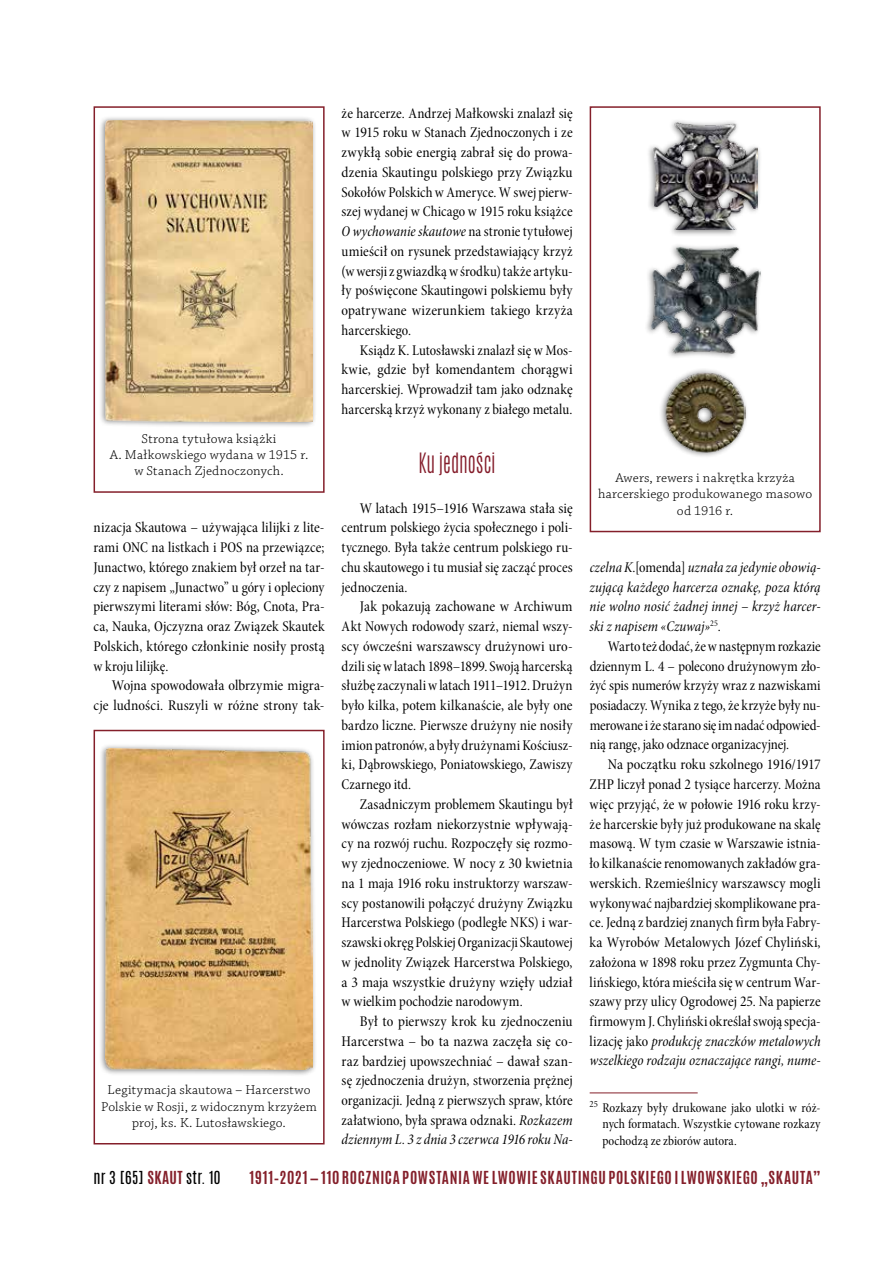
<style>
.page{position:relative;width:893px;height:1263px;background:#fff}
.page>*{position:absolute;margin:0;border:0;box-sizing:border-box;transform-origin:0 0}
.t1{font:300 23.4px "Antonio";color:#841c2a;scale:.83 1}
.t2{font:15px/19.8px "Minion Pro Cn Subh";letter-spacing:.005em;color:#000;text-align:justify}
.t3{font:15px/19.8px "Minion Pro Cn It Subh";letter-spacing:.005em;color:#000;text-align:justify}
.t4{font:700 15px "Antonio";letter-spacing:.04em;color:#841f2a}
.t5{font:15px "Antonio";letter-spacing:.02em;color:#000}
.t6{font:13.5px/16.2px "Chaparral Pro Light Capt";letter-spacing:.015em;color:#000;text-align:center}
.t7{font:13.5px/16.2px "Minion Pro Cn Subh";letter-spacing:.005em;color:#000;text-align:justify}
.s1{font-family:"Minion Pro Cn Subh"}
.s2{font-family:"Minion Pro Cn It Subh"}
.s3{font-weight:700;color:#841f2a}
</style>
<div class="page">
<hr style="left:590px;top:1092px;width:108px;height:1px;background:#841f2a">
<div style="left:94px;top:730px;width:231px;height:414px;border:2px solid #841f2a"></div>
<div style="left:94px;top:106px;width:231px;height:387px;border:2px solid #841f2a"></div>
<div style="left:98px;top:743px;width:219px;height:334px;background:#000;opacity:.5"></div>
<img style="left:106px;top:748px;width:207px;height:322px">
<div style="left:590px;top:106px;width:231px;height:426px;border:2px solid #841f2a"></div>
<div style="left:646px;top:118px;width:116px;height:119px;background:#000;opacity:.5"></div>
<img style="left:653px;top:122px;width:104px;height:108px">
<div style="left:658px;top:368px;width:91px;height:90px;background:#000;opacity:.5"></div>
<img style="left:664px;top:371px;width:82px;height:82px">
<div style="left:644px;top:243px;width:119px;height:117px;background:#000;opacity:.5"></div>
<img style="left:650px;top:246px;width:110px;height:108px">
<div style="left:98px;top:115px;width:219px;height:313px;background:#000;opacity:.5"></div>
<img style="left:106px;top:120px;width:206px;height:301px">
<p class="t6" style="left:110px;top:431px;width:200px">Strona tytułowa książki<br>A. Małkowskiego wydana w 1915 r. w Stanach Zjednoczonych.</p>
<p class="t2" style="left:94px;top:518px;width:233px">nizacja Skautowa – używająca lilijki z lite&shy;rami ONC na listkach i POS na przewiązce; Junactwo, którego znakiem był orzeł na tar&shy;czy z napisem „Junactwo” u góry i opleciony pierwszymi literami słów: Bóg, Cnota, Pra&shy;ca, Nauka, Ojczyzna oraz Związek Skautek Polskich, którego członkinie nosiły prostą w kroju lilijkę.</p>
<p class="t2" style="left:94px;top:676px;width:233px;text-align:right">Wojna spowodowała olbrzymie migra&shy;cje ludności. Ruszyli w różne strony tak-</p>
<p class="t6" style="left:101px;top:1082px;width:217px">Legitymacja skautowa – Harcerstwo<br>Polskie w Rosji, z widocznym krzyżem proj, ks. K. Lutosławskiego.</p>
<p class="t2" style="left:342px;top:103px;width:233px">że harcerze. Andrzej Małkowski znalazł się w 1915 roku w Stanach Zjednoczonych i ze zwykłą sobie energią zabrał się do prowa&shy;dzenia Skautingu polskiego przy Związku Sokołów Polskich w Ameryce. W swej pierw&shy;szej wydanej w Chicago w 1915 roku książce</p>
<p class="t3" style="left:342px;top:222px;width:233px">O wychowanie skautowe <span class="s1">na stronie tytułowej</span></p>
<p class="t2" style="left:342px;top:241px;width:233px">umieścił on rysunek przedstawiający krzyż (w wersji z gwiazdką w środku) także artyku&shy;ły poświęcone Skautingowi polskiemu były opatrywane wizerunkiem takiego krzyża harcerskiego.</p>
<p class="t2" style="left:342px;top:340px;width:233px;text-indent:18px">Ksiądz K. Lutosławski znalazł się w Mos&shy;kwie, gdzie był komendantem chorągwi harcerskiej. Wprowadził tam jako odznakę harcerską krzyż wykonany z białego metalu.</p>
<h1 class="t1" style="left:418px;top:446px;width:95px">Ku jedności</h1>
<p class="t2" style="left:342px;top:498px;width:233px;text-indent:18px">W latach 1915–1916 Warszawa stała się centrum polskiego życia społecznego i poli&shy;tycznego. Była także centrum polskiego ru&shy;chu skautowego i tu musiał się zacząć proces jednoczenia.</p>
<p class="t2" style="left:342px;top:597px;width:233px;text-indent:18px">Jak pokazują zachowane w Archiwum Akt Nowych rodowody szarż, niemal wszy&shy;scy ówcześni warszawscy drużynowi uro&shy;dzili się w latach 1898–1899. Swoją harcerską służbę zaczynali w latach 1911–1912. Drużyn było kilka, potem kilkanaście, ale były one bardzo liczne. Pierwsze drużyny nie nosiły imion patronów, a były drużynami Kościusz&shy;ki, Dąbrowskiego, Poniatowskiego, Zawiszy Czarnego itd.</p>
<p class="t2" style="left:342px;top:794px;width:233px;text-indent:18px">Zasadniczym problemem Skautingu był wówczas rozłam niekorzystnie wpływają&shy;cy na rozwój ruchu. Rozpoczęły się rozmo&shy;wy zjednoczeniowe. W nocy z 30 kwietnia na 1 maja 1916 roku instruktorzy warszaw&shy;scy postanowili połączyć drużyny Związku Harcerstwa Polskiego (podległe NKS) i war&shy;szawski okręg Polskiej Organizacji Skautowej w jednolity Związek Harcerstwa Polskiego, a 3 maja wszystkie drużyny wzięły udział w wielkim pochodzie narodowym.</p>
<p class="t2" style="left:342px;top:1011px;width:233px;text-indent:18px">Był to pierwszy krok ku zjednoczeniu Harcerstwa – bo ta nazwa zaczęła się co&shy;raz bardziej upowszechniać – dawał szan&shy;sę zjednoczenia drużyn, stworzenia prężnej organizacji. Jedną z pierwszych spraw, które załatwiono, była sprawa odznaki. <span class="s2">Rozkazem</span></p>
<p class="t3" style="left:342px;top:1130px;width:233px">dziennym L. 3 z dnia 3 czerwca 1916 roku Na-</p>
<p class="t6" style="left:598px;top:470px;width:216px">Awers, rewers i nakrętka krzyża harcerskiego produkowanego masowo od 1916 r.</p>
<p class="t3" style="left:590px;top:557px;width:233px">czelna K<span class="s1">.[omenda]</span> uznała za jedynie obowią&shy;zującą każdego harcerza oznakę, poza którą nie wolno nosić żadnej innej – krzyż harcer&shy;ski z napisem «Czuwaj»<sup>25</sup><span class="s1">.</span></p>
<p class="t2" style="left:590px;top:636px;width:233px;text-indent:18px">Warto też dodać, że w następnym rozkazie dziennym L. 4 – polecono drużynowym zło&shy;żyć spis numerów krzyży wraz z nazwiskami posiadaczy. Wynika z tego, że krzyże były nu&shy;merowane i że starano się im nadać odpowied&shy;nią rangę, jako odznace organizacyjnej.</p>
<p class="t2" style="left:590px;top:755px;width:233px;text-indent:18px">Na początku roku szkolnego 1916/1917<br>ZHP liczył ponad 2 tysiące harcerzy. Można więc przyjąć, że w połowie 1916 roku krzy&shy;że harcerskie były już produkowane na skalę masową. W tym czasie w Warszawie istnia&shy;ło kilkanaście renomowanych zakładów gra&shy;werskich. Rzemieślnicy warszawscy mogli wykonywać najbardziej skomplikowane pra&shy;ce. Jedną z bardziej znanych firm była Fabry&shy;ka Wyrobów Metalowych Józef Chyliński, założona w 1898 roku przez Zygmunta Chy&shy;lińskiego, która mieściła się w centrum War&shy;szawy przy ulicy Ogrodowej 25. Na papierze firmowym J. Chyliński określał swoją specja-</p>
<p class="t3" style="left:590px;top:1031px;width:233px"><span class="s1">lizację jako</span> produkcję znaczków metalowych wszelkiego rodzaju oznaczające rangi, nume-</p>
<p class="t7" style="left:602px;top:1100px;width:220px;text-indent:-13px"><sup>25</sup> Rozkazy były drukowane jako ulotki w róż&shy;nych formatach. Wszystkie cytowane rozkazy pochodzą ze zbiorów autora.</p>
<p class="t5" style="left:94px;top:1166px;width:129px">NR 3 [65] <span class="s3">SKAUT</span> STR. 10</p>
<p class="t4" style="left:249px;top:1166px;width:573px">1911–2021 — 110 ROCZNICA POWSTANIA WE LWOWIE SKAUTINGU POLSKIEGO I LWOWSKIEGO „SKAUTA”</p>
</div>
